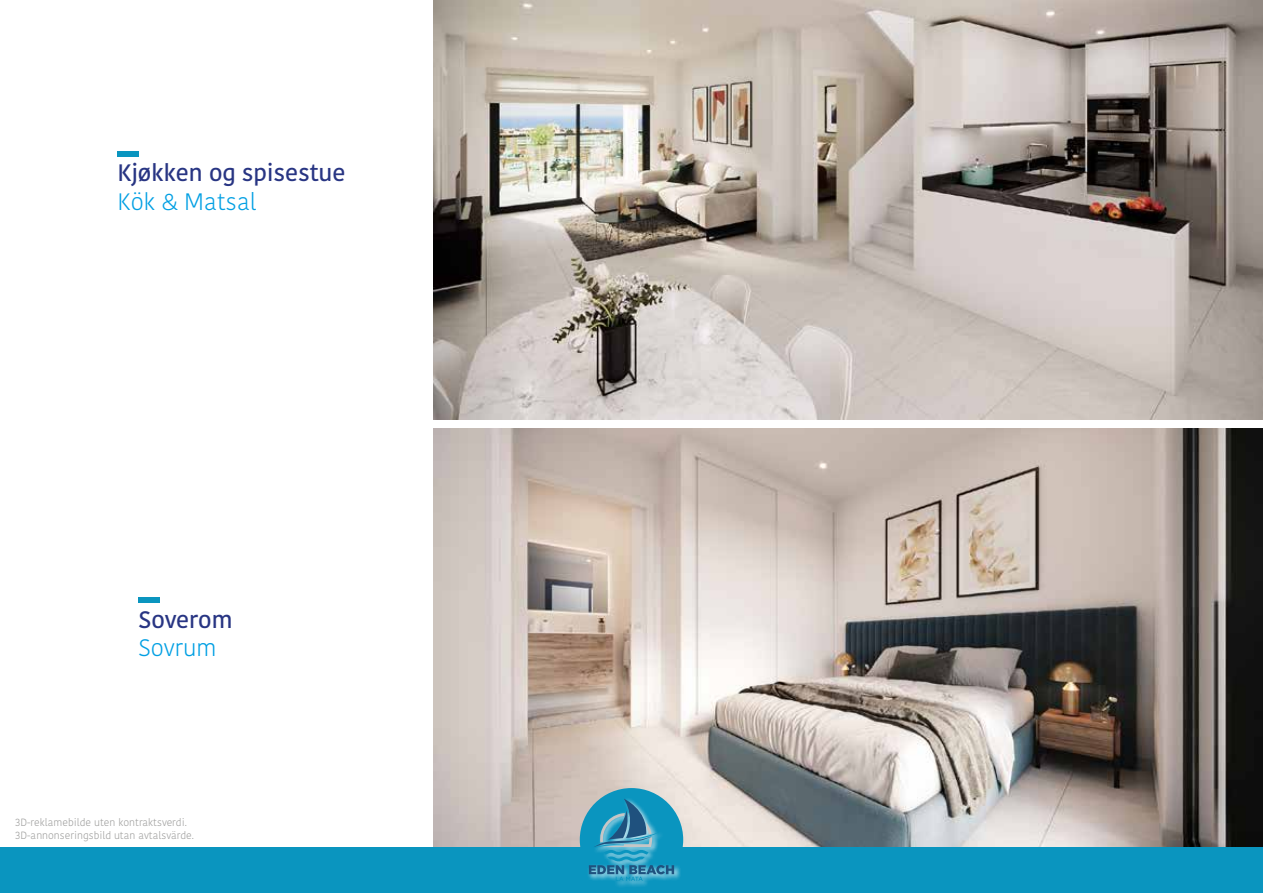
<style>
.page{position:relative;width:1263px;height:893px;background:#fff}
.page>*{position:absolute;margin:0;border:0;box-sizing:border-box;transform-origin:0 0}
.t1{font:600 23.7px "Kohinoor Latin";color:#283583}
.t2{font:300 23.7px "Kohinoor Latin";color:#009fe3}
.t3{font:300 10.5px/12.6px "Kohinoor Latin";color:#9d9d9c}
</style>
<div class="page">
<img style="left:433px;top:428px;width:830px;height:420px">
<img style="left:433px;top:0;width:830px;height:419px">
<div style="left:0;top:848px;width:1263px;height:45px;background:#0a95bf"></div>
<div style="left:580px;top:788px;width:103px;height:103px;background:#0a95bf;border-radius:50%"></div>
<div style="left:587px;top:797px;width:94px;height:91px;background:#fff;opacity:.75"></div>
<svg style="left:589px;top:799px;width:85px;height:82px"></svg>
<div style="left:118px;top:151px;width:21px;height:6px;background:#0a95bf"></div>
<div style="left:139px;top:597px;width:21px;height:6px;background:#0a95bf"></div>
<h1 class="t1" style="left:118px;top:158px;width:230px">Kjøkken og spisestue</h1>
<h1 class="t2" style="left:118px;top:186px;width:141px">Kök &amp; Matsal</h1>
<h1 class="t1" style="left:139px;top:604px;width:95px">Soverom</h1>
<h1 class="t2" style="left:139px;top:633px;width:79px">Sovrum</h1>
<p class="t3" style="left:15px;top:817px;width:180px">3D-reklamebilde uten kontraktsverdi.<br>3D-annonseringsbild utan avtalsvärde.</p>
</div>
